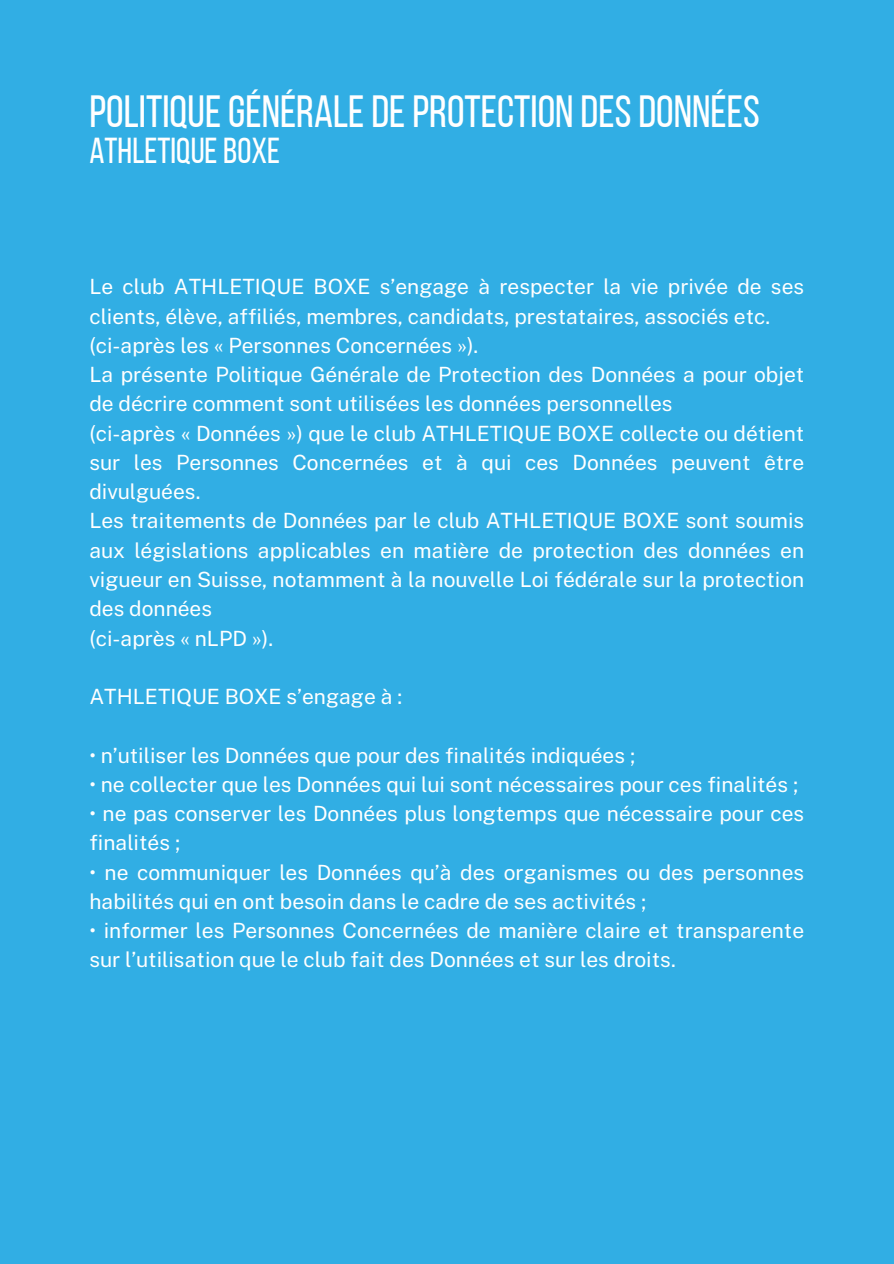
<style>
.page{position:relative;width:894px;height:1264px;background:#fff}
.page>*{position:absolute;margin:0;border:0;box-sizing:border-box;transform-origin:0 0}
.t1{font:45px "Bebas Neue";color:#fff}
.t2{font:36px "Bebas Neue";color:#fff}
.t3{font:21px/29.2px "Public Sans";color:#fff}
</style>
<div class="page">
<div style="left:0;top:0;width:893px;height:1263px;background:#31aee4"></div>
<h1 class="t1" style="left:89px;top:93px;width:671px">POLITIQUEGÉNÉRALEDEPROTECTION DESDONNÉES</h1>
<h1 class="t2" style="left:89px;top:136px;width:192px">ATHLETIQUE BOXE</h1>
<p class="t3" style="left:89px;top:272px;width:716px">Le club ATHLETIQUE BOXE s’engage à respecter la vie privée de ses clients, élève, affiliés, membres, candidats, prestataires, associés etc.</p>
<p class="t3" style="left:89px;top:330px;width:390px">(ci-après les « Personnes Concernées »).</p>
<p class="t3" style="left:89px;top:360px;width:716px">La présente Politique Générale de Protection des Données a pour objet de décrire comment sont utilisées les données personnelles</p>
<p class="t3" style="left:89px;top:418px;width:716px;text-align:justify">(ci-après « Données ») que le club ATHLETIQUE BOXE collecte ou détient sur les Personnes Concernées et à qui ces Données peuvent être divulguées.</p>
<p class="t3" style="left:89px;top:506px;width:716px;text-align:justify">Les traitements de Données par le club ATHLETIQUE BOXE sont soumis aux législations applicables en matière de protection des données en vigueur en Suisse, notamment à la nouvelle Loi fédérale sur la protection des données</p>
<p class="t3" style="left:89px;top:623px;width:185px">(ci-après « nLPD »).</p>
<p class="t3" style="left:89px;top:681px;width:314px">ATHLETIQUE BOXE s’engage à :</p>
<p class="t3" style="left:89px;top:740px;width:547px">• n’utiliser les Données que pour des finalités indiquées ;</p>
<p class="t3" style="left:89px;top:769px;width:710px">• ne collecter que les Données qui lui sont nécessaires pour ces finalités ;</p>
<p class="t3" style="left:89px;top:798px;width:716px">• ne pas conserver les Données plus longtemps que nécessaire pour ces finalités ;</p>
<p class="t3" style="left:89px;top:857px;width:716px">• ne communiquer les Données qu’à des organismes ou des personnes habilités qui en ont besoin dans le cadre de ses activités ;</p>
<p class="t3" style="left:89px;top:915px;width:716px">• informer les Personnes Concernées de manière claire et transparente sur l’utilisation que le club fait des Données et sur les droits.</p>
</div>
